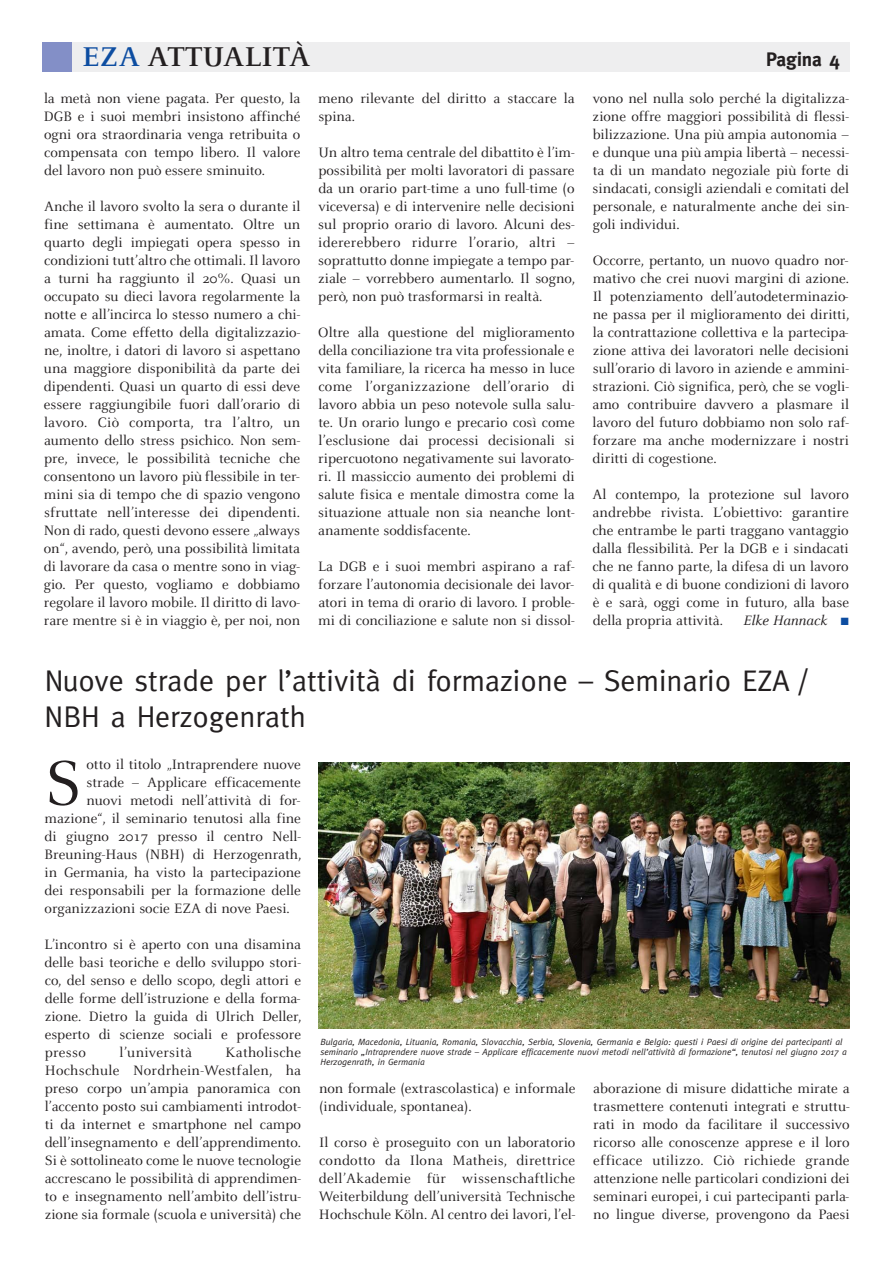
<style>
.page{position:relative;width:893px;height:1263px;background:#fff}
.page>*{position:absolute;margin:0;border:0;box-sizing:border-box;transform-origin:0 0}
.t1{font:69.9px "Celeste";color:#231f20}
.t2{font:30px/36px "Meta";color:#231f20}
.t3{font:700 30px "Celeste";color:#231f20}
.t4{font:700 19.5px "Meta";color:#231f20}
.t5{font:15px/18px "Celeste";color:#231f20;text-align:justify}
.t6{font:italic 15px "Celeste";color:#231f20}
.t7{font:15px "Celeste";letter-spacing:.02em;color:#231f20}
.t8{font:italic 9px/9.9px "Meta";color:#231f20}
.s1{color:#0d4da1}
</style>
<div class="page">
<div style="left:43px;top:43px;width:807px;height:29px;background:#eeeeef"></div>
<div style="left:43px;top:43px;width:29px;height:29px;background:#838fc7"></div>
<img style="left:318px;top:763px;width:531px;height:266px">
<h2 class="t3" style="left:82px;top:38px;width:230px"><span class="s1">EZA</span> ATTUALITÀ</h2>
<h3 class="t4" style="left:766px;top:48px;width:75px">Pagina 4</h3>
<p class="t5" style="left:44px;top:88px;width:258px">la metà non viene pagata. Per questo, la DGB e i suoi membri insistono affinché ogni ora straordinaria venga retribuita o compensata con tempo libero. Il valore del lavoro non può essere sminuito.</p>
<p class="t5" style="left:44px;top:196px;width:258px">Anche il lavoro svolto la sera o durante il fine settimana è aumentato. Oltre un quarto degli impiegati opera spesso in condizioni tutt’altro che ottimali. Il lavoro a turni ha raggiunto il 20%. Quasi un occupato su dieci lavora regolarmente la notte e all’incirca lo stesso numero a chi&shy;amata. Come effetto della digitalizzazio&shy;ne, inoltre, i datori di lavoro si aspettano una maggiore disponibilità da parte dei dipendenti. Quasi un quarto di essi deve essere raggiungibile fuori dall’orario di lavoro. Ciò comporta, tra l’altro, un aumento dello stress psichico. Non sem&shy;pre, invece, le possibilità tecniche che consentono un lavoro più flessibile in ter&shy;mini sia di tempo che di spazio vengono sfruttate nell’interesse dei dipendenti.<br>Non di rado, questi devono essere „always on“, avendo, però, una possibilità limitata di lavorare da casa o mentre sono in viag&shy;gio. Per questo, vogliamo e dobbiamo regolare il lavoro mobile. Il diritto di lavo&shy;rare mentre si è in viaggio è, per noi, non</p>
<p class="t5" style="left:318px;top:88px;width:258px">meno rilevante del diritto a staccare la spina.</p>
<p class="t5" style="left:318px;top:142px;width:258px">Un altro tema centrale del dibattito è l’im&shy;possibilità per molti lavoratori di passare da un orario part-time a uno full-time (o viceversa) e di intervenire nelle decisioni sul proprio orario di lavoro. Alcuni des&shy;idererebbero ridurre l’orario, altri – soprattutto donne impiegate a tempo par&shy;ziale – vorrebbero aumentarlo. Il sogno, però, non può trasformarsi in realtà.</p>
<p class="t5" style="left:318px;top:322px;width:258px">Oltre alla questione del miglioramento della conciliazione tra vita professionale e vita familiare, la ricerca ha messo in luce come l’organizzazione dell’orario di lavoro abbia un peso notevole sulla salu&shy;te. Un orario lungo e precario così come l’esclusione dai processi decisionali si ripercuotono negativamente sui lavorato&shy;ri. Il massiccio aumento dei problemi di salute fisica e mentale dimostra come la situazione attuale non sia neanche lont&shy;anamente soddisfacente.</p>
<p class="t5" style="left:318px;top:556px;width:258px">La DGB e i suoi membri aspirano a raf&shy;forzare l’autonomia decisionale dei lavor&shy;atori in tema di orario di lavoro. I proble&shy;mi di conciliazione e salute non si dissol-</p>
<p class="t5" style="left:593px;top:88px;width:258px">vono nel nulla solo perché la digitalizza&shy;zione offre maggiori possibilità di flessi&shy;bilizzazione. Una più ampia autonomia – e dunque una più ampia libertà – necessi&shy;ta di un mandato negoziale più forte di sindacati, consigli aziendali e comitati del personale, e naturalmente anche dei sin&shy;goli individui.</p>
<p class="t5" style="left:593px;top:250px;width:258px">Occorre, pertanto, un nuovo quadro nor&shy;mativo che crei nuovi margini di azione.<br>Il potenziamento dell’autodeterminazio&shy;ne passa per il miglioramento dei diritti, la contrattazione collettiva e la partecipa&shy;zione attiva dei lavoratori nelle decisioni sull’orario di lavoro in aziende e ammini&shy;strazioni. Ciò significa, però, che se vogli&shy;amo contribuire davvero a plasmare il lavoro del futuro dobbiamo non solo raf&shy;forzare ma anche modernizzare i nostri diritti di cogestione.</p>
<p class="t5" style="left:592px;top:484px;width:258px">Al contempo, la protezione sul lavoro andrebbe rivista. L’obiettivo: garantire che entrambe le parti traggano vantaggio dalla flessibilità. Per la DGB e i sindacati che ne fanno parte, la difesa di un lavoro di qualità e di buone condizioni di lavoro è e sarà, oggi come in futuro, alla base della propria attività.</p>
<p class="t6" style="left:744px;top:611px;width:107px">Elke Hannack <span class="s1">■</span></p>
<h2 class="t2" style="left:45px;top:662px;width:764px">Nuove strade per l’attività di formazione – Seminario EZA /<br>NBH a Herzogenrath</h2>
<h1 class="t1" style="left:45px;top:740px;width:39px">S</h1>
<p class="t5" style="left:87px;top:754px;width:216px">otto il titolo „Intraprendere nuove</p>
<p class="t5" style="left:86px;top:772px;width:216px">strade – Applicare efficacemente</p>
<p class="t5" style="left:86px;top:790px;width:215px">nuovi metodi nell’attività di for-</p>
<p class="t5" style="left:45px;top:808px;width:258px">mazione“, il seminario tenutosi alla fine</p>
<p class="t5" style="left:45px;top:826px;width:258px">di giugno 2017 presso il centro Nell-</p>
<p class="t5" style="left:45px;top:844px;width:258px">Breuning-Haus (NBH) di Herzogenrath,</p>
<p class="t5" style="left:45px;top:862px;width:258px">in Germania, ha visto la partecipazione</p>
<p class="t5" style="left:45px;top:880px;width:258px">dei responsabili per la formazione delle</p>
<p class="t5" style="left:45px;top:898px;width:247px">organizzazioni socie EZA di nove Paesi.</p>
<p class="t5" style="left:45px;top:934px;width:258px">L’incontro si è aperto con una disamina delle basi teoriche e dello sviluppo stori&shy;co, del senso e dello scopo, degli attori e delle forme dell’istruzione e della forma&shy;zione. Dietro la guida di Ulrich Deller, esperto di scienze sociali e professore presso</p>
<p class="t8" style="left:320px;top:1037px;width:528px">Bulgaria, Macedonia, Lituania, Romania, Slovacchia, Serbia, Slovenia, Germania e Belgio: questi i Paesi di origine dei partecipanti al seminario „Intraprendere nuove strade – Applicare efficacemente nuovi metodi nell’attività di formazione“, tenutosi nel giugno 2017 a<br>Herzogenrath, in Germania</p>
<p class="t5" style="left:45px;top:1042px;width:258px;text-indent:181px">Katholische Hochschule Nordrhein-Westfalen, ha preso corpo un’ampia panoramica con l’accento posto sui cambiamenti introdot&shy;ti da internet e smartphone nel campo dell’insegnamento e dell’apprendimento.<br>Si è sottolineato come le nuove tecnologie accrescano le possibilità di apprendimen&shy;to e insegnamento nell’ambito dell’istru&shy;zione sia formale (scuola e università) che</p>
<p class="t7" style="left:120px;top:1043px;width:74px">l’università</p>
<p class="t5" style="left:319px;top:1078px;width:258px">non formale (extrascolastica) e informale (individuale, spontanea).</p>
<p class="t5" style="left:319px;top:1132px;width:258px">Il corso è proseguito con un laboratorio condotto da Ilona Matheis, direttrice dell’Akademie für wissenschaftliche Weiterbildung dell’università Technische Hochschule Köln. Al centro dei lavori, l’el-</p>
<p class="t5" style="left:593px;top:1078px;width:258px">aborazione di misure didattiche mirate a trasmettere contenuti integrati e struttu&shy;rati in modo da facilitare il successivo ricorso alle conoscenze apprese e il loro efficace utilizzo. Ciò richiede grande attenzione nelle particolari condizioni dei seminari europei, i cui partecipanti parla&shy;no lingue diverse, provengono da Paesi</p>
</div>
